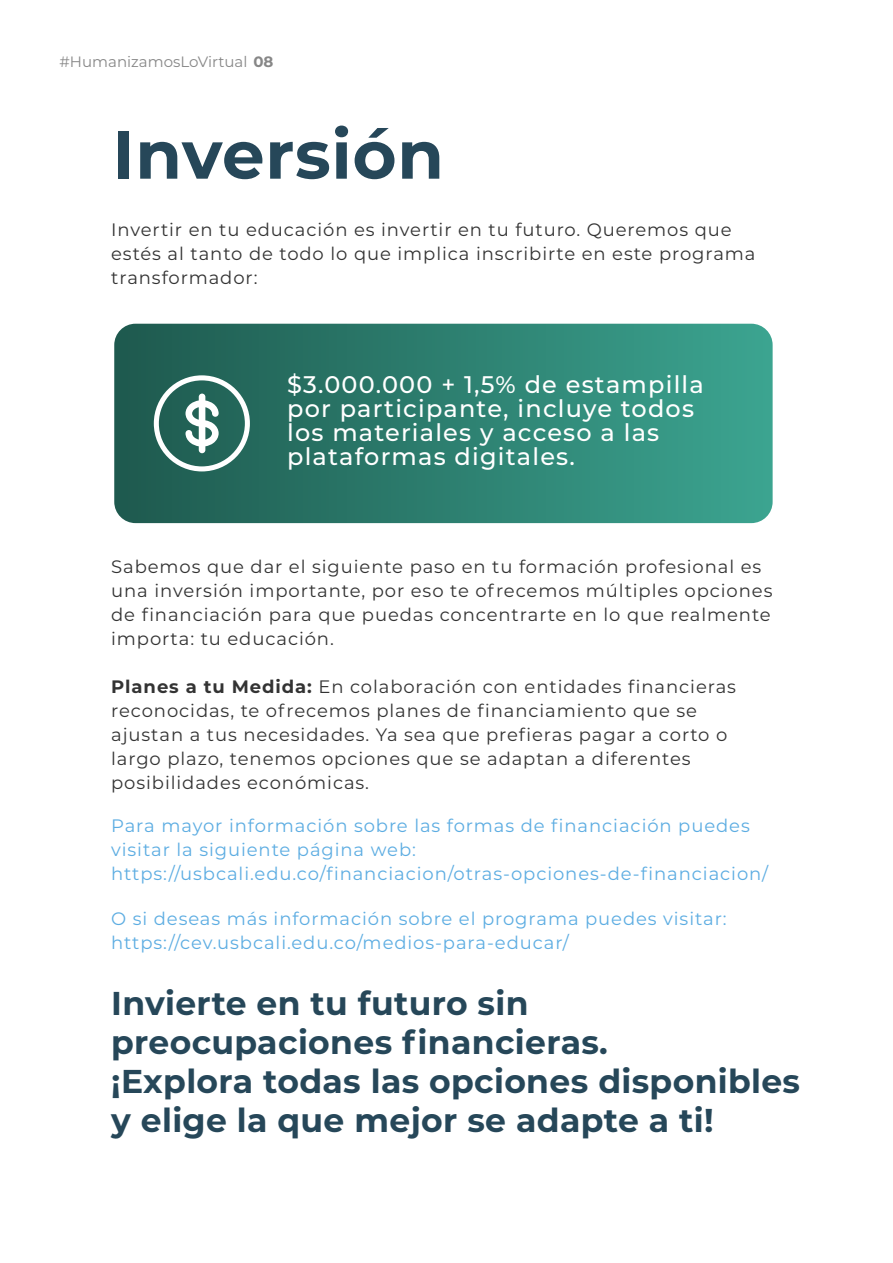
<style>
.page{position:relative;width:893px;height:1263px;background:#fff}
.page>*{position:absolute;margin:0;border:0;box-sizing:border-box;transform-origin:0 0}
.t1{font:700 67.5px "Montserrat";letter-spacing:.01em;color:#264759}
.t2{font:700 33px/39px "Montserrat";letter-spacing:.01em;color:#264759}
.t3{font:500 24px/24px "Montserrat";letter-spacing:.05em;color:#fff}
.t4{font:18px/24px "Montserrat";letter-spacing:.05em;color:#333}
.t5{font:18px/24px "Montserrat";letter-spacing:.05em;color:#5dade2}
.t6{font:15px "Montserrat";color:#878787}
.s1{font-weight:700}
</style>
<div class="page">
<svg style="left:114px;top:324px;width:659px;height:199px;background:#2e8171"></svg>
<svg style="left:154px;top:375px;width:96px;height:96px"></svg>
<p class="t6" style="left:60px;top:52px;width:215px">#HumanizamosLoVirtual <span class="s1">08</span></p>
<h1 class="t1" style="left:113px;top:106px;width:333px">Inversión</h1>
<p class="t4" style="left:111px;top:217px;width:646px">Invertir en tu educación es invertir en tu futuro. Queremos que estés al tanto de todo lo que implica inscribirte en este programa transformador:</p>
<h3 class="t3" style="left:287px;top:372px;width:418px">$3.000.000 + 1,5% de estampilla por participante, incluye todos los materiales y acceso a las plataformas digitales.</h3>
<p class="t4" style="left:111px;top:554px;width:663px">Sabemos que dar el siguiente paso en tu formación profesional es una inversión importante, por eso te ofrecemos múltiples opciones de financiación para que puedas concentrarte en lo que realmente importa: tu educación.</p>
<p class="t4" style="left:111px;top:674px;width:626px"><span class="s1">Planes a tu Medida:</span> En colaboración con entidades financieras reconocidas, te ofrecemos planes de financiamiento que se ajustan a tus necesidades. Ya sea que prefieras pagar a corto o largo plazo, tenemos opciones que se adaptan a diferentes posibilidades económicas.</p>
<p class="t5" style="left:111px;top:813px;width:659px">Para mayor información sobre las formas de financiación puedes visitar la siguiente página web: https://usbcali.edu.co/financiacion/otras-opciones-de-financiacion/</p>
<p class="t5" style="left:111px;top:906px;width:617px">O si deseas más información sobre el programa puedes visitar: https://cev.usbcali.edu.co/medios-para-educar/</p>
<h2 class="t2" style="left:111px;top:982px;width:690px">Invierte en tu futuro sin preocupaciones financieras.<br>¡Explora todas las opciones disponibles y elige la que mejor se adapte a ti!</h2>
</div>
